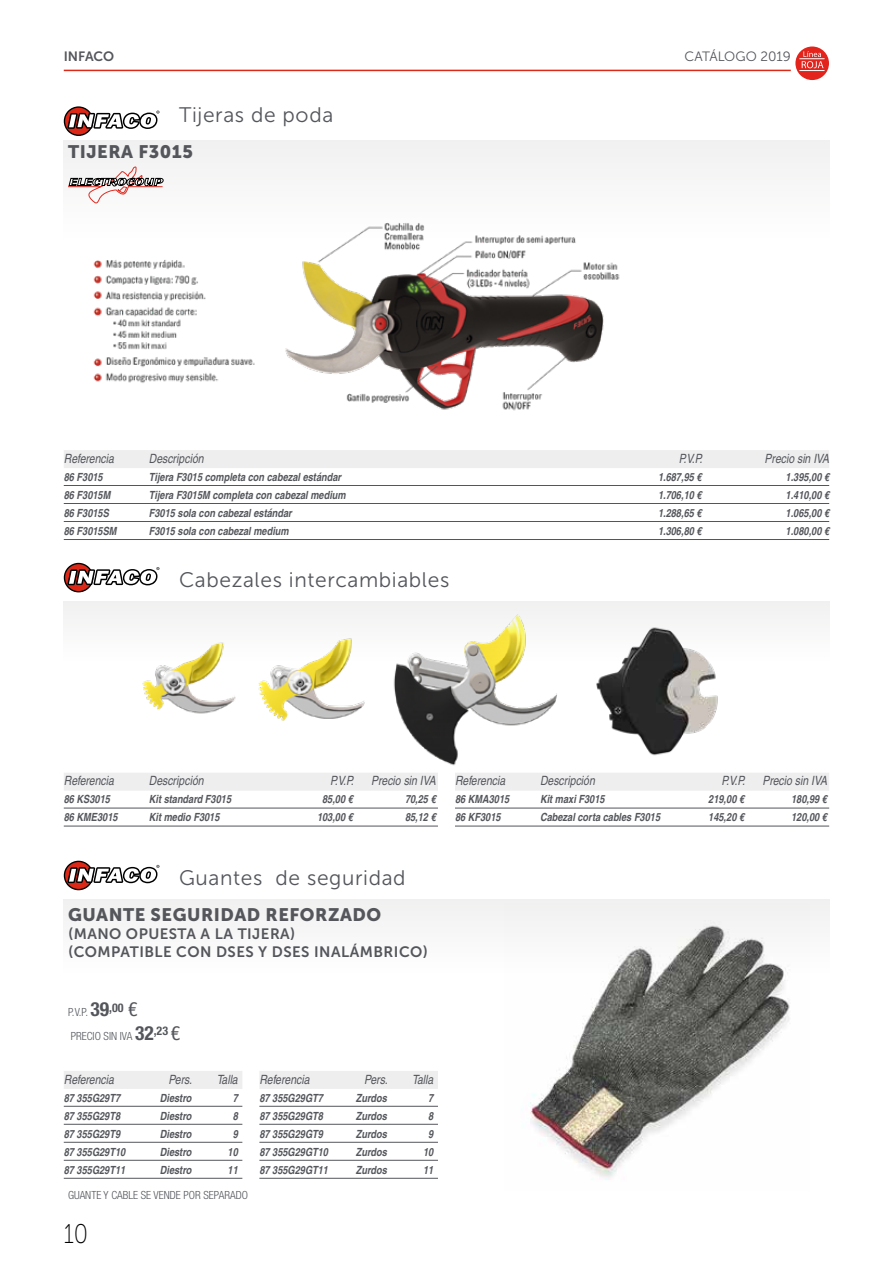
<style>
.page{position:relative;width:893px;height:1263px;background:#fff}
.page>*{position:absolute;margin:0;border:0;box-sizing:border-box;transform-origin:0 0}
.t1{font:27px "Museo Sans 100";color:#000;scale:.85 1}
.t2{font:21px "Museo Sans 300";letter-spacing:.03em;color:#54565b}
.t3{font:18px "Museo Sans 900";letter-spacing:.03em;color:#54565b}
.t4{font:15px/18px "Museo Sans 700";letter-spacing:.03em;color:#54565b}
.t5{font:13.5px "Museo Sans 300";color:#54565b}
.t6{font:13.5px "Museo Sans 700";letter-spacing:-.005em;color:#54565b}
.t7{font:italic condensed 12.75px "Helvetica LT";color:#54565b}
.t8{font:italic 700 condensed 11.25px "Helvetica LT";color:#54565b}
.t9{font:300 condensed 11.25px/23.4px "Helvetica Neue LT Std";color:#54565b}
.s1{font-weight:700;font-size:19.5px}
.s2{font-weight:400;font-size:19.5px}
</style>
<div class="page">
<div style="left:64px;top:140px;width:765px;height:401px;background:linear-gradient(to right,#fbfbfb,#fcfcfc)"></div>
<div style="left:64px;top:899px;width:765px;height:300px;background:linear-gradient(to right,#fcfcfc,#fafafa)"></div>
<img style="left:64px;top:220px;width:616px;height:204px">
<img style="left:505px;top:904px;width:304px;height:287px">
<hr style="left:64px;top:70px;width:727px;height:1px;background:#dd2818">
<div style="left:64px;top:1071px;width:178px;height:18px;background:#eeeeef"></div>
<hr style="left:64px;top:1106px;width:178px;height:1px;background:#54565b">
<hr style="left:64px;top:1124px;width:178px;height:1px;background:#54565b">
<hr style="left:64px;top:1142px;width:178px;height:1px;background:#54565b">
<hr style="left:64px;top:1160px;width:178px;height:1px;background:#54565b">
<hr style="left:64px;top:1178px;width:178px;height:1px;background:#54565b">
<div style="left:259px;top:1071px;width:179px;height:18px;background:#eeeeef"></div>
<hr style="left:259px;top:1106px;width:179px;height:1px;background:#54565b">
<hr style="left:259px;top:1124px;width:179px;height:1px;background:#54565b">
<hr style="left:259px;top:1142px;width:179px;height:1px;background:#54565b">
<hr style="left:259px;top:1160px;width:179px;height:1px;background:#54565b">
<hr style="left:259px;top:1178px;width:179px;height:1px;background:#54565b">
<div style="left:64px;top:450px;width:765px;height:18px;background:#eeeeef"></div>
<hr style="left:64px;top:485px;width:765px;height:1px;background:#54565b">
<hr style="left:64px;top:503px;width:765px;height:1px;background:#54565b">
<hr style="left:64px;top:521px;width:765px;height:1px;background:#54565b">
<hr style="left:64px;top:539px;width:765px;height:1px;background:#54565b">
<div style="left:795px;top:47px;width:34px;height:33px;background:#e2241d;border-radius:50%"></div>
<svg style="left:800px;top:51px;width:24px;height:20px"></svg>
<svg style="left:64px;top:601px;width:765px;height:225px"></svg>
<img style="left:126px;top:605px;width:445px;height:169px">
<img style="left:570px;top:619px;width:187px;height:145px">
<div style="left:64px;top:773px;width:374px;height:18px;background:#eeeeef"></div>
<hr style="left:64px;top:808px;width:374px;height:1px;background:#54565b">
<hr style="left:64px;top:826px;width:374px;height:1px;background:#54565b">
<div style="left:455px;top:773px;width:374px;height:18px;background:#eeeeef"></div>
<hr style="left:455px;top:808px;width:374px;height:1px;background:#54565b">
<hr style="left:455px;top:826px;width:374px;height:1px;background:#54565b">
<svg style="left:64px;top:563px;width:95px;height:29px"></svg>
<svg style="left:64px;top:861px;width:95px;height:29px"></svg>
<svg style="left:64px;top:106px;width:95px;height:30px"></svg>
<svg style="left:67px;top:166px;width:97px;height:40px"></svg>
<p class="t6" style="left:64px;top:49px;width:52px">INFACO</p>
<p class="t5" style="left:684px;top:49px;width:108px">CATÁLOGO 2019</p>
<h2 class="t2" style="left:179px;top:103px;width:156px">Tijeras de poda</h2>
<h3 class="t3" style="left:68px;top:142px;width:126px">TIJERA F3015</h3>
<p class="t7" style="left:64px;top:451px;width:52px">Referencia</p>
<p class="t7" style="left:149px;top:451px;width:56px">Descripción</p>
<p class="t7" style="left:679px;top:451px;width:25px">P.V.P.</p>
<p class="t7" style="left:764px;top:451px;width:66px">Precio sin IVA</p>
<p class="t8" style="left:64px;top:470px;width:40px">86 F3015</p>
<p class="t8" style="left:149px;top:470px;width:194px">Tijera F3015 completa con cabezal estándar</p>
<p class="t8" style="left:658px;top:470px;width:45px">1.687,95 €</p>
<p class="t8" style="left:786px;top:470px;width:45px">1.395,00 €</p>
<p class="t8" style="left:64px;top:488px;width:48px">86 F3015M</p>
<p class="t8" style="left:149px;top:488px;width:198px">Tijera F3015M completa con cabezal medium</p>
<p class="t8" style="left:658px;top:488px;width:45px">1.706,10 €</p>
<p class="t8" style="left:786px;top:488px;width:45px">1.410,00 €</p>
<p class="t8" style="left:64px;top:506px;width:47px">86 F3015S</p>
<p class="t8" style="left:149px;top:506px;width:145px">F3015 sola con cabezal estándar</p>
<p class="t8" style="left:658px;top:506px;width:45px">1.288,65 €</p>
<p class="t8" style="left:786px;top:506px;width:45px">1.065,00 €</p>
<p class="t8" style="left:64px;top:524px;width:54px">86 F3015SM</p>
<p class="t8" style="left:149px;top:524px;width:141px">F3015 sola con cabezal medium</p>
<p class="t8" style="left:658px;top:524px;width:45px">1.306,80 €</p>
<p class="t8" style="left:786px;top:524px;width:45px">1.080,00 €</p>
<h2 class="t2" style="left:179px;top:568px;width:272px">Cabezales intercambiables</h2>
<p class="t7" style="left:64px;top:773px;width:52px">Referencia</p>
<p class="t7" style="left:149px;top:773px;width:56px">Descripción</p>
<p class="t7" style="left:330px;top:773px;width:25px">P.V.P.</p>
<p class="t7" style="left:371px;top:773px;width:66px">Precio sin IVA</p>
<p class="t8" style="left:64px;top:793px;width:48px">86 KS3015</p>
<p class="t8" style="left:149px;top:793px;width:84px">Kit standard F3015</p>
<p class="t8" style="left:322px;top:793px;width:32px">85,00 €</p>
<p class="t8" style="left:405px;top:793px;width:32px">70,25 €</p>
<p class="t8" style="left:64px;top:811px;width:55px">86 KME3015</p>
<p class="t8" style="left:149px;top:811px;width:72px">Kit medio F3015</p>
<p class="t8" style="left:317px;top:811px;width:37px">103,00 €</p>
<p class="t8" style="left:405px;top:811px;width:32px">85,12 €</p>
<p class="t7" style="left:455px;top:773px;width:52px">Referencia</p>
<p class="t7" style="left:540px;top:773px;width:56px">Descripción</p>
<p class="t7" style="left:721px;top:773px;width:25px">P.V.P.</p>
<p class="t7" style="left:762px;top:773px;width:66px">Precio sin IVA</p>
<p class="t8" style="left:455px;top:793px;width:56px">86 KMA3015</p>
<p class="t8" style="left:540px;top:793px;width:66px">Kit maxi F3015</p>
<p class="t8" style="left:708px;top:793px;width:37px">219,00 €</p>
<p class="t8" style="left:791px;top:793px;width:37px">180,99 €</p>
<p class="t8" style="left:455px;top:811px;width:47px">86 KF3015</p>
<p class="t8" style="left:540px;top:811px;width:122px">Cabezal corta cables F3015</p>
<p class="t8" style="left:708px;top:811px;width:37px">145,20 €</p>
<p class="t8" style="left:791px;top:811px;width:37px">120,00 €</p>
<h2 class="t2" style="left:179px;top:866px;width:228px">Guantes de seguridad</h2>
<h3 class="t3" style="left:68px;top:904px;width:315px">GUANTE SEGURIDAD REFORZADO</h3>
<h3 class="t4" style="left:68px;top:925px;width:362px">(MANO OPUESTA A LA TIJERA)<br>(COMPATIBLE CON DSES Y DSES INALÁMBRICO)</h3>
<p class="t9" style="left:68px;top:1000px;width:114px">P.V.P. <span class="s1">39</span><sup>,00</sup> <span class="s2">€<br></span>PRECIO SIN IVA <span class="s1">32</span><sup>,23</sup> <span class="s2">€</span></p>
<p class="t7" style="left:64px;top:1072px;width:52px">Referencia</p>
<p class="t7" style="left:169px;top:1072px;width:25px">Pers.</p>
<p class="t7" style="left:217px;top:1072px;width:23px">Talla</p>
<p class="t8" style="left:64px;top:1091px;width:58px">87 355G29T7</p>
<p class="t8" style="left:160px;top:1091px;width:33px">Diestro</p>
<p class="t8" style="left:233px;top:1091px;width:7px">7</p>
<p class="t8" style="left:64px;top:1109px;width:58px">87 355G29T8</p>
<p class="t8" style="left:160px;top:1109px;width:33px">Diestro</p>
<p class="t8" style="left:233px;top:1109px;width:7px">8</p>
<p class="t8" style="left:64px;top:1127px;width:58px">87 355G29T9</p>
<p class="t8" style="left:160px;top:1127px;width:33px">Diestro</p>
<p class="t8" style="left:233px;top:1127px;width:7px">9</p>
<p class="t8" style="left:64px;top:1145px;width:63px">87 355G29T10</p>
<p class="t8" style="left:160px;top:1145px;width:33px">Diestro</p>
<p class="t8" style="left:228px;top:1145px;width:12px">10</p>
<p class="t8" style="left:64px;top:1163px;width:63px">87 355G29T11</p>
<p class="t8" style="left:160px;top:1163px;width:33px">Diestro</p>
<p class="t8" style="left:228px;top:1163px;width:12px">11</p>
<p class="t9" style="left:68px;top:1183px;width:182px">GUANTE Y CABLE SE VENDE POR SEPARADO</p>
<h1 class="t1" style="left:64px;top:1219px;width:30px">10</h1>
<p class="t7" style="left:259px;top:1072px;width:52px">Referencia</p>
<p class="t7" style="left:364px;top:1072px;width:25px">Pers.</p>
<p class="t7" style="left:412px;top:1072px;width:23px">Talla</p>
<p class="t8" style="left:259px;top:1091px;width:65px">87 355G29GT7</p>
<p class="t8" style="left:356px;top:1091px;width:33px">Zurdos</p>
<p class="t8" style="left:428px;top:1091px;width:7px">7</p>
<p class="t8" style="left:259px;top:1109px;width:65px">87 355G29GT8</p>
<p class="t8" style="left:356px;top:1109px;width:33px">Zurdos</p>
<p class="t8" style="left:428px;top:1109px;width:7px">8</p>
<p class="t8" style="left:259px;top:1127px;width:65px">87 355G29GT9</p>
<p class="t8" style="left:356px;top:1127px;width:33px">Zurdos</p>
<p class="t8" style="left:428px;top:1127px;width:7px">9</p>
<p class="t8" style="left:259px;top:1145px;width:70px">87 355G29GT10</p>
<p class="t8" style="left:356px;top:1145px;width:33px">Zurdos</p>
<p class="t8" style="left:423px;top:1145px;width:12px">10</p>
<p class="t8" style="left:259px;top:1163px;width:70px">87 355G29GT11</p>
<p class="t8" style="left:356px;top:1163px;width:33px">Zurdos</p>
<p class="t8" style="left:423px;top:1163px;width:12px">11</p>
</div>
